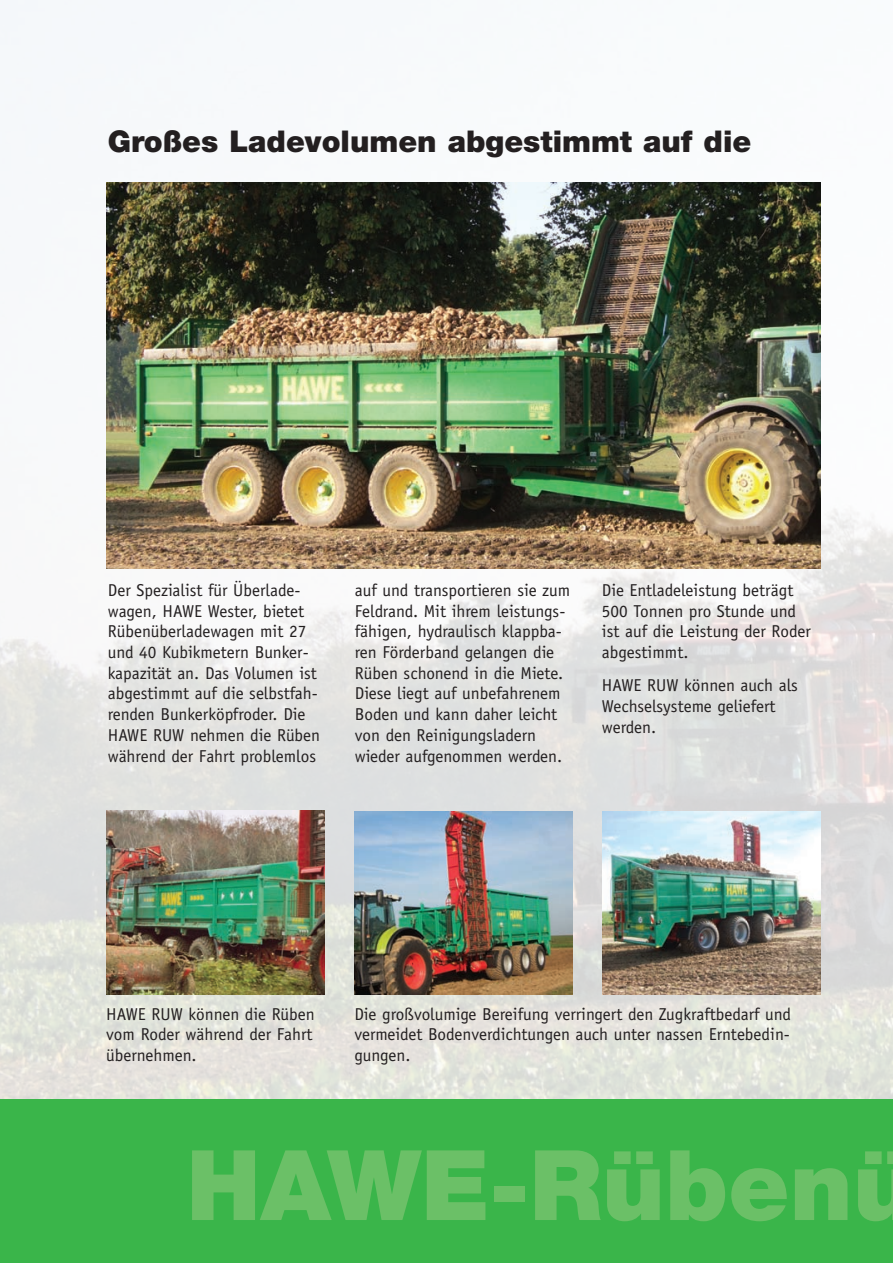
<style>
.page{position:relative;width:893px;height:1263px;background:#fff}
.page>*{position:absolute;margin:0;border:0;box-sizing:border-box;transform-origin:0 0}
.t1{font:900 97.5px "Helvetica Neue";color:#6bc067}
.t2{font:900 30px "Helvetica Neue";color:#231f20}
.t3{font:17.25px/20.7px "Officina Sans";color:#231f20}
</style>
<div class="page">
<img style="left:0;top:0;width:893px;height:1100px">
<div style="left:0;top:1100px;width:893px;height:163px;background:#3ab54a"></div>
<img style="left:354px;top:812px;width:219px;height:182px">
<img style="left:106px;top:810px;width:219px;height:184px">
<img style="left:602px;top:812px;width:219px;height:182px">
<img style="left:106px;top:182px;width:715px;height:386px">
<h2 class="t2" style="left:108px;top:124px;width:645px">Großes Ladevolumen abgestimmt auf die</h2>
<p class="t3" style="left:108px;top:580px;width:214px">Der Spezialist für Überlade&shy;wagen, HAWE Wester, bietet<br>Rübenüberladewagen mit 27 und 40 Kubikmetern Bunker&shy;kapazität an. Das Volumen ist abgestimmt auf die selbstfah&shy;renden Bunkerköpfroder. Die<br>HAWE RUW nehmen die Rüben während der Fahrt problemlos</p>
<p class="t3" style="left:355px;top:580px;width:217px">auf und transportieren sie zum<br>Feldrand. Mit ihrem leistungs&shy;fähigen, hydraulisch klappba&shy;ren Förderband gelangen die<br>Rüben schonend in die Miete.<br>Diese liegt auf unbefahrenem<br>Boden und kann daher leicht von den Reinigungsladern wieder aufgenommen werden.</p>
<p class="t3" style="left:602px;top:580px;width:210px">Die Entladeleistung beträgt<br>500 Tonnen pro Stunde und ist auf die Leistung der Roder abgestimmt.</p>
<p class="t3" style="left:602px;top:675px;width:198px">HAWE RUW können auch als<br>Wechselsysteme geliefert werden.</p>
<p class="t3" style="left:106px;top:1003px;width:210px">HAWE RUW können die Rüben vom Roder während der Fahrt übernehmen.</p>
<p class="t3" style="left:354px;top:1003px;width:438px;text-align:justify">Die großvolumige Bereifung verringert den Zugkraftbedarf und vermeidet Bodenverdichtungen auch unter nassen Erntebedin&shy;gungen.</p>
<h1 class="t1" style="left:186px;top:1127px;width:731px">HAWE-Rübenü</h1>
</div>
